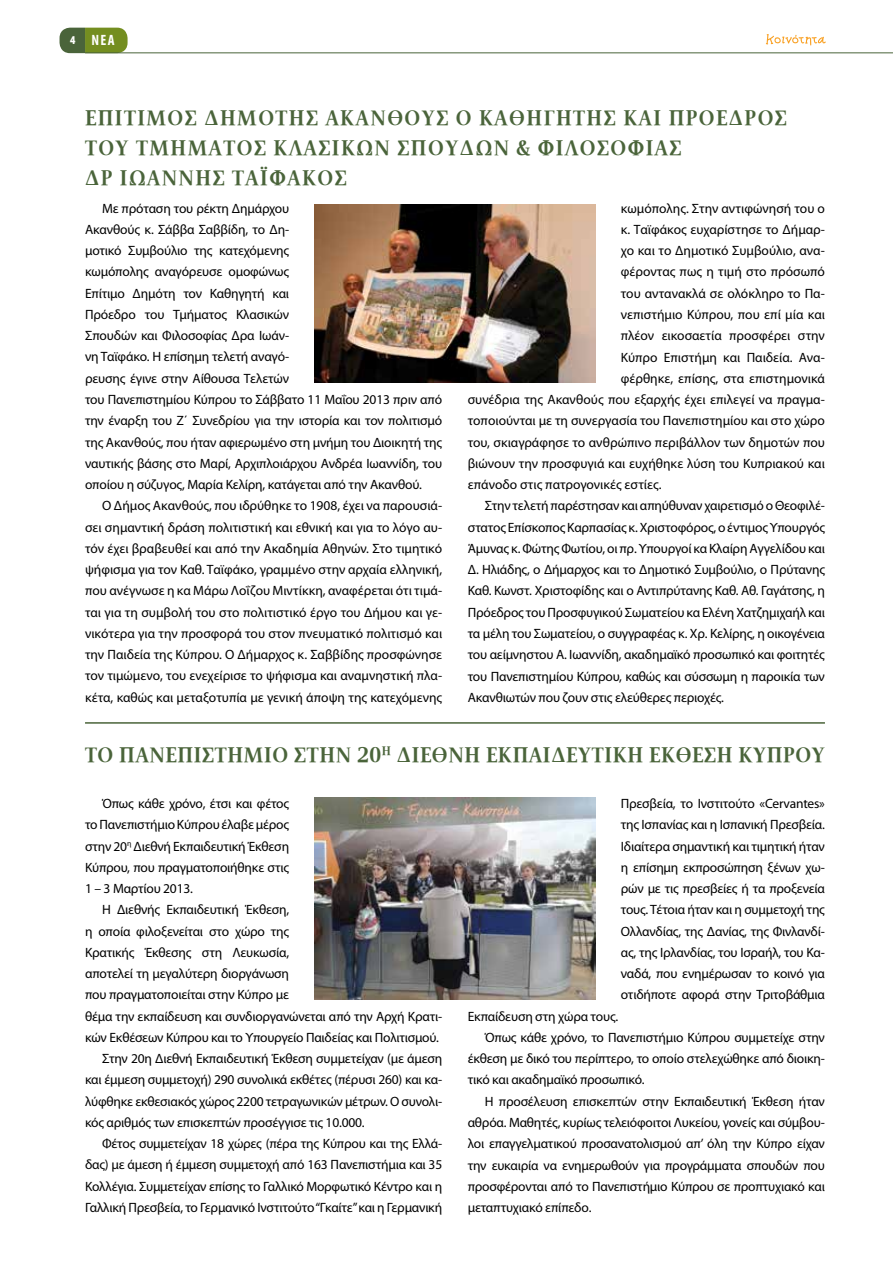
<style>
.page{position:relative;width:893px;height:1263px;background:#fff}
.page>*{position:absolute;margin:0;border:0;box-sizing:border-box;transform-origin:0 0}
.t1{font:700 21px/30px "PF Document";letter-spacing:.07em;color:#4a643a}
.t2{font:700 condensed 15px "Myriad Pro";color:#fff}
.t3{font:13.5px/21.3px "Myriad Pro";letter-spacing:-.015em;color:#000;text-align:justify}
.t4{font:900 condensed 12px "Myriad Pro";color:#fff}
</style>
<div class="page">
<img style="left:315px;top:204px;width:280px;height:179px">
<img style="left:315px;top:797px;width:280px;height:202px">
<hr style="left:85px;top:722px;width:740px;height:2px;background:#4a643a">
<hr style="left:85px;top:53px;width:808px;height:1px;background:#4a643a">
<svg style="left:60px;top:28px;width:68px;height:25px;background:#6b8333"></svg>
<svg style="left:766px;top:34px;width:60px;height:11px"></svg>
<p class="t4" style="left:70px;top:32px;width:7px">4</p>
<p class="t2" style="left:92px;top:31px;width:25px">ΝΕΑ</p>
<h1 class="t1" style="left:85px;top:103px;width:703px">ΕΠΙΤΙΜΟΣ ΔΗΜΟΤΗΣ ΑΚΑΝΘΟΥΣ Ο ΚΑΘΗΓΗΤΗΣ ΚΑΙ ΠΡΟΕΔΡΟΣ<br>ΤΟΥ ΤΜΗΜΑΤΟΣ ΚΛΑΣΙΚΩΝ ΣΠΟΥΔΩΝ &amp; ΦΙΛΟΣΟΦΙΑΣ<br>Δρ ΙΩΑΝΝΗΣ ΤΑΪΦΑΚΟΣ</h1>
<p class="t3" style="left:85px;top:197px;width:359px;text-align:left;text-indent:17px">Με πρόταση του ρέκτη Δημάρχου<br>Ακανθούς κ. Σάββα Σαββίδη, το Δη-<br>μοτικό Συμβούλιο της κατεχόμενης<br>κωμόπολης αναγόρευσε ομοφώνως<br>Επίτιμο Δημότη τον Καθηγητή και<br>Πρόεδρο του Τμήματος Κλασικών<br>Σπουδών και Φιλοσοφίας Δρα Ιωάν-<br>νη Ταϊφάκο. Η επίσημη τελετή αναγό-<br>ρευσης έγινε στην Αίθουσα Τελετών<br>του Πανεπιστημίου Κύπρου το Σάββατο 11 Μαΐου 2013 πριν από την έναρξη του Ζ΄ Συνεδρίου για την ιστορία και τον πολιτισμό της Ακανθούς, που ήταν αφιερωμένο στη μνήμη του Διοικητή της ναυτικής βάσης στο Μαρί, Αρχιπλοιάρχου Ανδρέα Ιωαννίδη, του οποίου η σύζυγος, Μαρία Κελίρη, κατάγεται από την Ακανθού.</p>
<p class="t3" style="left:85px;top:495px;width:359px;text-indent:17px">Ο Δήμος Ακανθούς, που ιδρύθηκε το 1908, έχει να παρουσιά&shy;σει σημαντική δράση πολιτιστική και εθνική και για το λόγο αυ&shy;τόν έχει βραβευθεί και από την Ακαδημία Αθηνών. Στο τιμητικό ψήφισμα για τον Καθ. Ταϊφάκο, γραμμένο στην αρχαία ελληνική, που ανέγνωσε η κα Μάρω Λοΐζου Μιντίκκη, αναφέρεται ότι τιμά&shy;ται για τη συμβολή του στο πολιτιστικό έργο του Δήμου και γε&shy;νικότερα για την προσφορά του στον πνευματικό πολιτισμό και την Παιδεία της Κύπρου. Ο Δήμαρχος κ. Σαββίδης προσφώνησε τον τιμώμενο, του ενεχείρισε το ψήφισμα και αναμνηστική πλα&shy;κέτα, καθώς και μεταξοτυπία με γενική άποψη της κατεχόμενης</p>
<p class="t3" style="left:621px;top:197px;width:206px">κωμόπολης. Στην αντιφώνησή του ο</p>
<p class="t3" style="left:621px;top:219px;width:206px">κ. Ταϊφάκος ευχαρίστησε το Δήμαρ-</p>
<p class="t3" style="left:621px;top:240px;width:206px">χο και το Δημοτικό Συμβούλιο, ανα-</p>
<p class="t3" style="left:621px;top:261px;width:206px">φέροντας πως η τιμή στο πρόσωπό</p>
<p class="t3" style="left:621px;top:282px;width:206px">του αντανακλά σε ολόκληρο το Πα-</p>
<p class="t3" style="left:621px;top:304px;width:206px">νεπιστήμιο Κύπρου, που επί μία και</p>
<p class="t3" style="left:621px;top:325px;width:206px">πλέον εικοσαετία προσφέρει στην</p>
<p class="t3" style="left:621px;top:346px;width:206px">Κύπρο Επιστήμη και Παιδεία. Ανα-</p>
<p class="t3" style="left:621px;top:367px;width:206px">φέρθηκε, επίσης, στα επιστημονικά</p>
<p class="t3" style="left:468px;top:389px;width:359px">συνέδρια της Ακανθούς που εξαρχής έχει επιλεγεί να πραγμα-</p>
<p class="t3" style="left:468px;top:410px;width:359px">τοποιούνται με τη συνεργασία του Πανεπιστημίου και στο χώρο</p>
<p class="t3" style="left:468px;top:431px;width:359px">του, σκιαγράφησε το ανθρώπινο περιβάλλον των δημοτών που</p>
<p class="t3" style="left:468px;top:452px;width:359px">βιώνουν την προσφυγιά και ευχήθηκε λύση του Κυπριακού και</p>
<p class="t3" style="left:468px;top:474px;width:195px">επάνοδο στις πατρογονικές εστίες.</p>
<p class="t3" style="left:485px;top:495px;width:342px">Στην τελετή παρέστησαν και απηύθυναν χαιρετισμό ο Θεοφιλέ-</p>
<p class="t3" style="left:468px;top:516px;width:359px">στατος Επίσκοπος Καρπασίας κ. Χριστοφόρος, ο έντιμος Υπουργός</p>
<p class="t3" style="left:468px;top:537px;width:359px">Άμυνας κ. Φώτης Φωτίου, οι πρ. Υπουργοί κα Κλαίρη Αγγελίδου και</p>
<p class="t3" style="left:468px;top:559px;width:359px">Δ. Ηλιάδης, ο Δήμαρχος και το Δημοτικό Συμβούλιο, ο Πρύτανης</p>
<p class="t3" style="left:468px;top:580px;width:359px">Καθ. Κωνστ. Χριστοφίδης και ο Αντιπρύτανης Καθ. Αθ. Γαγάτσης, η</p>
<p class="t3" style="left:468px;top:601px;width:359px">Πρόεδρος του Προσφυγικού Σωματείου κα Ελένη Χατζημιχαήλ και</p>
<p class="t3" style="left:468px;top:623px;width:359px">τα μέλη του Σωματείου, ο συγγραφέας κ. Χρ. Κελίρης, η οικογένεια</p>
<p class="t3" style="left:468px;top:644px;width:359px">του αείμνηστου Α. Ιωαννίδη, ακαδημαϊκό προσωπικό και φοιτητές</p>
<p class="t3" style="left:468px;top:665px;width:359px">του Πανεπιστημίου Κύπρου, καθώς και σύσσωμη η παροικία των</p>
<p class="t3" style="left:468px;top:686px;width:258px">Ακανθιωτών που ζουν στις ελεύθερες περιοχές.</p>
<h1 class="t1" style="left:85px;top:740px;width:66px">Το Πανεπιστήμιο</h1>
<h1 class="t1" style="left:294px;top:740px;width:132px">στην 20<sup>η</sup> Διεθνή</h1>
<h1 class="t1" style="left:486px;top:740px;width:26px">Εκπαιδευτική</h1>
<h1 class="t1" style="left:649px;top:740px;width:15px">Έκθεσ</h1>
<h1 class="t1" style="left:717px;top:740px;width:52px">η Κύπρου</h1>
<p class="t3" style="left:85px;top:793px;width:206px;text-indent:17px">Όπως κάθε χρόνο, έτσι και φέτος το Πανεπιστήμιο Κύπρου έλαβε μέρος στην 20<sup>η</sup> Διεθνή Εκπαιδευτική Έκθεση Κύπρου, που πραγματοποιήθηκε στις 1 – 3 Μαρτίου 2013.</p>
<p class="t3" style="left:102px;top:899px;width:189px">Η Διεθνής Εκπαιδευτική Έκθεση,</p>
<p class="t3" style="left:85px;top:920px;width:206px">η οποία φιλοξενείται στο χώρο της</p>
<p class="t3" style="left:85px;top:941px;width:206px">Κρατικής Έκθεσης στη Λευκωσία,</p>
<p class="t3" style="left:85px;top:963px;width:206px">αποτελεί τη μεγαλύτερη διοργάνωση</p>
<p class="t3" style="left:85px;top:984px;width:206px">που πραγματοποιείται στην Κύπρο με</p>
<p class="t3" style="left:85px;top:1005px;width:359px">θέμα την εκπαίδευση και συνδιοργανώνεται από την Αρχή Κρατι-</p>
<p class="t3" style="left:85px;top:1026px;width:355px">κών Εκθέσεων Κύπρου και το Υπουργείο Παιδείας και Πολιτισμού.</p>
<p class="t3" style="left:102px;top:1048px;width:342px">Στην 20η Διεθνή Εκπαιδευτική Έκθεση συμμετείχαν (με άμεση</p>
<p class="t3" style="left:85px;top:1069px;width:359px">και έμμεση συμμετοχή) 290 συνολικά εκθέτες (πέρυσι 260) και κα-</p>
<p class="t3" style="left:85px;top:1090px;width:359px">λύφθηκε εκθεσιακός χώρος 2200 τετραγωνικών μέτρων. Ο συνολι-</p>
<p class="t3" style="left:85px;top:1111px;width:281px">κός αριθμός των επισκεπτών προσέγγισε τις 10.000.</p>
<p class="t3" style="left:102px;top:1133px;width:342px">Φέτος συμμετείχαν 18 χώρες (πέρα της Κύπρου και της Ελλά-</p>
<p class="t3" style="left:85px;top:1154px;width:359px">δας) με άμεση ή έμμεση συμμετοχή από 163 Πανεπιστήμια και 35</p>
<p class="t3" style="left:85px;top:1175px;width:359px">Κολλέγια. Συμμετείχαν επίσης το Γαλλικό Μορφωτικό Κέντρο και η</p>
<p class="t3" style="left:85px;top:1196px;width:359px">Γαλλική Πρεσβεία, το Γερμανικό Ινστιτούτο “Γκαίτε” και η Γερμανική</p>
<p class="t3" style="left:621px;top:793px;width:206px">Πρεσβεία, το Ινστιτούτο «Cervantes» της Ισπανίας και η Ισπανική Πρεσβεία.<br>Ιδιαίτερα σημαντική και τιμητική ήταν η επίσημη εκπροσώπηση ξένων χω&shy;ρών με τις πρεσβείες ή τα προξενεία τους. Τέτοια ήταν και η συμμετοχή της Ολλανδίας, της Δανίας, της Φινλανδί&shy;ας, της Ιρλανδίας, του Ισραήλ, του Κα&shy;ναδά, που ενημέρωσαν το κοινό για οτιδήποτε αφορά στην Τριτοβάθμια</p>
<p class="t3" style="left:468px;top:1005px;width:152px">Εκπαίδευση στη χώρα τους.</p>
<p class="t3" style="left:485px;top:1026px;width:342px">Όπως κάθε χρόνο, το Πανεπιστήμιο Κύπρου συμμετείχε στην</p>
<p class="t3" style="left:468px;top:1048px;width:359px">έκθεση με δικό του περίπτερο, το οποίο στελεχώθηκε από διοικη-</p>
<p class="t3" style="left:468px;top:1069px;width:178px">τικό και ακαδημαϊκό προσωπικό.</p>
<p class="t3" style="left:485px;top:1090px;width:342px">Η προσέλευση επισκεπτών στην Εκπαιδευτική Έκθεση ήταν</p>
<p class="t3" style="left:468px;top:1111px;width:359px">αθρόα. Μαθητές, κυρίως τελειόφοιτοι Λυκείου, γονείς και σύμβου-</p>
<p class="t3" style="left:468px;top:1133px;width:359px">λοι επαγγελματικού προσανατολισμού απ’ όλη την Κύπρο είχαν</p>
<p class="t3" style="left:468px;top:1154px;width:359px">την ευκαιρία να ενημερωθούν για προγράμματα σπουδών που</p>
<p class="t3" style="left:468px;top:1175px;width:359px">προσφέρονται από το Πανεπιστήμιο Κύπρου σε προπτυχιακό και</p>
<p class="t3" style="left:468px;top:1197px;width:125px">μεταπτυχιακό επίπεδο.</p>
</div>
